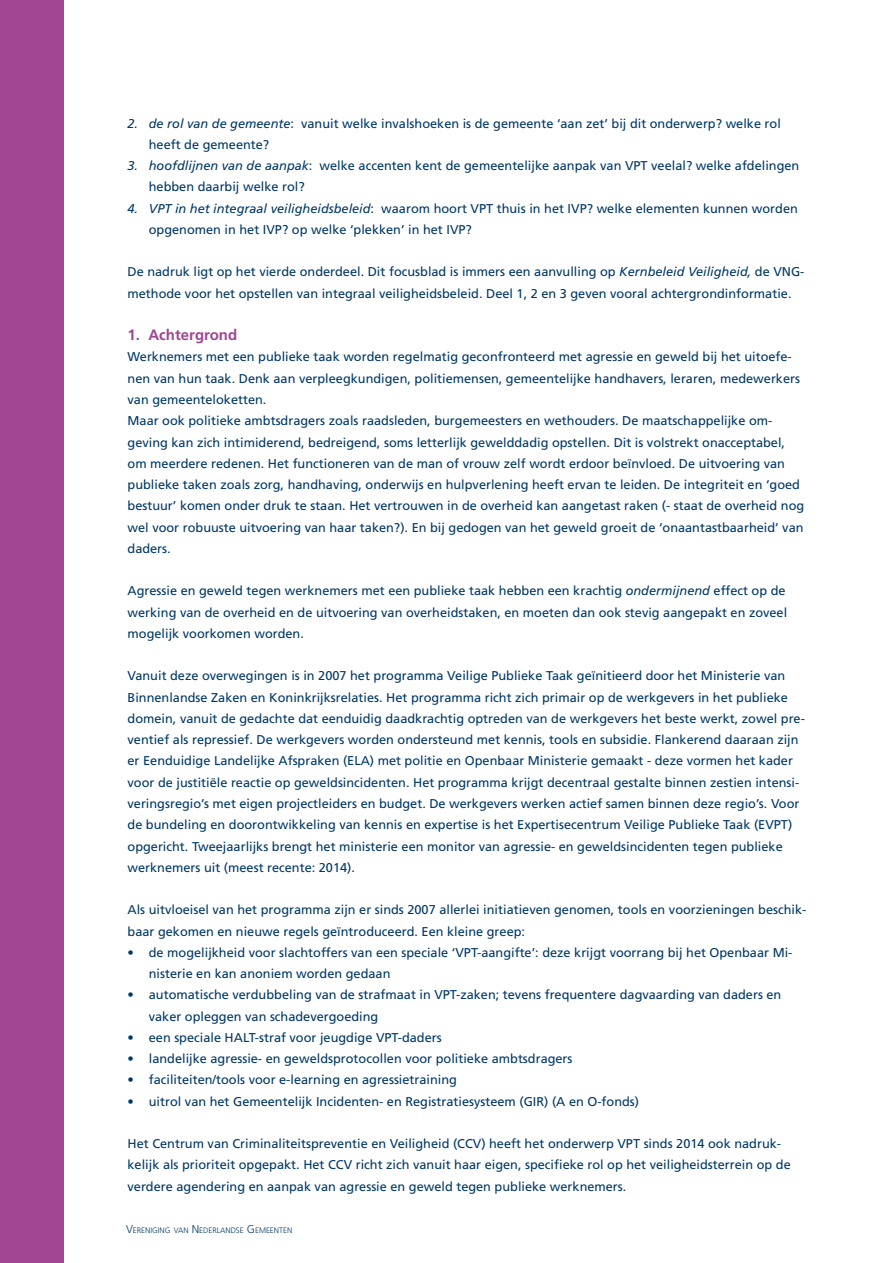
<style>
.page{position:relative;width:893px;height:1263px;background:#fff}
.page>*{position:absolute;margin:0;border:0;box-sizing:border-box;transform-origin:0 0}
._003_Tussenkop_1___1{font:700 15px "Frutiger LT Std";color:#a14593}
._004_Broodtekst___8{font:12.75px/21.3px "Frutiger LT Std";color:#003865}
.t1{font:300 7.8px "Frutiger LT Std";color:#003865}
.s1{font-style:italic}
.s2{font-size:11.25px}
</style>
<div class="page">
<div style="left:0;top:0;width:64px;height:1263px;background:#a14593"></div>
<p class="_004_Broodtekst___8" style="left:149px;top:113px;width:634px;text-indent:-21px"><span class="s1">2. de rol van de gemeente</span>: vanuit welke invalshoeken is de gemeente ‘aan zet’ bij dit onderwerp? welke rol heeft de gemeente?</p>
<p class="_004_Broodtekst___8" style="left:149px;top:155px;width:652px;text-indent:-21px"><span class="s1">3. hoofdlijnen van de aanpak</span>: welke accenten kent de gemeentelijke aanpak van VPT veelal? welke afdelingen hebben daarbij welke rol?</p>
<p class="_004_Broodtekst___8" style="left:149px;top:198px;width:651px;text-indent:-21px"><span class="s1">4. VPT in het integraal veiligheidsbeleid</span>: waarom hoort VPT thuis in het IVP? welke elementen kunnen worden opgenomen in het IVP? op welke ‘plekken’ in het IVP?</p>
<p class="_004_Broodtekst___8" style="left:128px;top:261px;width:678px">De nadruk ligt op het vierde onderdeel. Dit focusblad is immers een aanvulling op <span class="s1">Kernbeleid Veiligheid,</span> de VNG&shy;methode voor het opstellen van integraal veiligheidsbeleid. Deel 1, 2 en 3 geven vooral achtergrondinformatie.</p>
<p class="_003_Tussenkop_1___1" style="left:128px;top:326px;width:111px">1. Achtergrond</p>
<p class="_004_Broodtekst___8" style="left:128px;top:346px;width:674px">Werknemers met een publieke taak worden regelmatig geconfronteerd met agressie en geweld bij het uitoefe&shy;nen van hun taak. Denk aan verpleegkundigen, politiemensen, gemeentelijke handhavers, leraren, medewerkers van gemeenteloketten.</p>
<p class="_004_Broodtekst___8" style="left:128px;top:410px;width:678px">Maar ook politieke ambtsdragers zoals raadsleden, burgemeesters en wethouders. De maatschappelijke om&shy;geving kan zich intimiderend, bedreigend, soms letterlijk gewelddadig opstellen. Dit is volstrekt onacceptabel, om meerdere redenen. Het functioneren van de man of vrouw zelf wordt erdoor beïnvloed. De uitvoering van publieke taken zoals zorg, handhaving, onderwijs en hulpverlening heeft ervan te leiden. De integriteit en ‘goed bestuur’ komen onder druk te staan. Het vertrouwen in de overheid kan aangetast raken (- staat de overheid nog wel voor robuuste uitvoering van haar taken?). En bij gedogen van het geweld groeit de ‘onaantastbaarheid’ van daders.</p>
<p class="_004_Broodtekst___8" style="left:128px;top:580px;width:661px">Agressie en geweld tegen werknemers met een publieke taak hebben een krachtig <span class="s1">ondermijnend</span> effect op de werking van de overheid en de uitvoering van overheidstaken, en moeten dan ook stevig aangepakt en zoveel mogelijk voorkomen worden.</p>
<p class="_004_Broodtekst___8" style="left:128px;top:665px;width:679px">Vanuit deze overwegingen is in 2007 het programma Veilige Publieke Taak geïnitieerd door het Ministerie van Binnenlandse Zaken en Koninkrijksrelaties. Het programma richt zich primair op de werkgevers in het publieke domein, vanuit de gedachte dat eenduidig daadkrachtig optreden van de werkgevers het beste werkt, zowel pre&shy;ventief als repressief. De werkgevers worden ondersteund met kennis, tools en subsidie. Flankerend daaraan zijn er Eenduidige Landelijke Afspraken (ELA) met politie en Openbaar Ministerie gemaakt - deze vormen het kader voor de justitiële reactie op geweldsincidenten. Het programma krijgt decentraal gestalte binnen zestien intensi&shy;veringsregio’s met eigen projectleiders en budget. De werkgevers werken actief samen binnen deze regio’s. Voor de bundeling en doorontwikkeling van kennis en expertise is het Expertisecentrum Veilige Publieke Taak (EVPT) opgericht. Tweejaarlijks brengt het ministerie een monitor van agressie- en geweldsincidenten tegen publieke werknemers uit (meest recente: 2014).</p>
<p class="_004_Broodtekst___8" style="left:128px;top:899px;width:680px">Als uitvloeisel van het programma zijn er sinds 2007 allerlei initiatieven genomen, tools en voorzieningen beschik&shy;baar gekomen en nieuwe regels geïntroduceerd. Een kleine greep:</p>
<p class="_004_Broodtekst___8" style="left:149px;top:942px;width:645px;text-indent:-21px">• de mogelijkheid voor slachtoffers van een speciale ‘VPT-aangifte’: deze krijgt voorrang bij het Openbaar Mi&shy;nisterie en kan anoniem worden gedaan</p>
<p class="_004_Broodtekst___8" style="left:149px;top:984px;width:634px;text-indent:-21px">• automatische verdubbeling van de strafmaat in VPT-zaken; tevens frequentere dagvaarding van daders en vaker opleggen van schadevergoeding</p>
<p class="_004_Broodtekst___8" style="left:128px;top:1027px;width:316px">• een speciale HALT-straf voor jeugdige VPT-daders</p>
<p class="_004_Broodtekst___8" style="left:128px;top:1048px;width:446px">• landelijke agressie- en geweldsprotocollen voor politieke ambtsdragers</p>
<p class="_004_Broodtekst___8" style="left:128px;top:1069px;width:331px">• faciliteiten/tools voor e-learning en agressietraining</p>
<p class="_004_Broodtekst___8" style="left:128px;top:1090px;width:513px">• uitrol van het Gemeentelijk Incidenten- en Registratiesysteem (GIR) (A en O-fonds)</p>
<p class="_004_Broodtekst___8" style="left:128px;top:1133px;width:665px">Het Centrum van Criminaliteitspreventie en Veiligheid (CCV) heeft het onderwerp VPT sinds 2014 ook nadruk&shy;kelijk als prioriteit opgepakt. Het CCV richt zich vanuit haar eigen, specifieke rol op het veiligheidsterrein op de verdere agendering en aanpak van agressie en geweld tegen publieke werknemers.</p>
<p class="t1" style="left:126px;top:1226px;width:168px"><span class="s2">V</span>ERENIGING VAN <span class="s2">N</span> EDERLANDSE <span class="s2">G</span> EMEENTEN</p>
</div>
